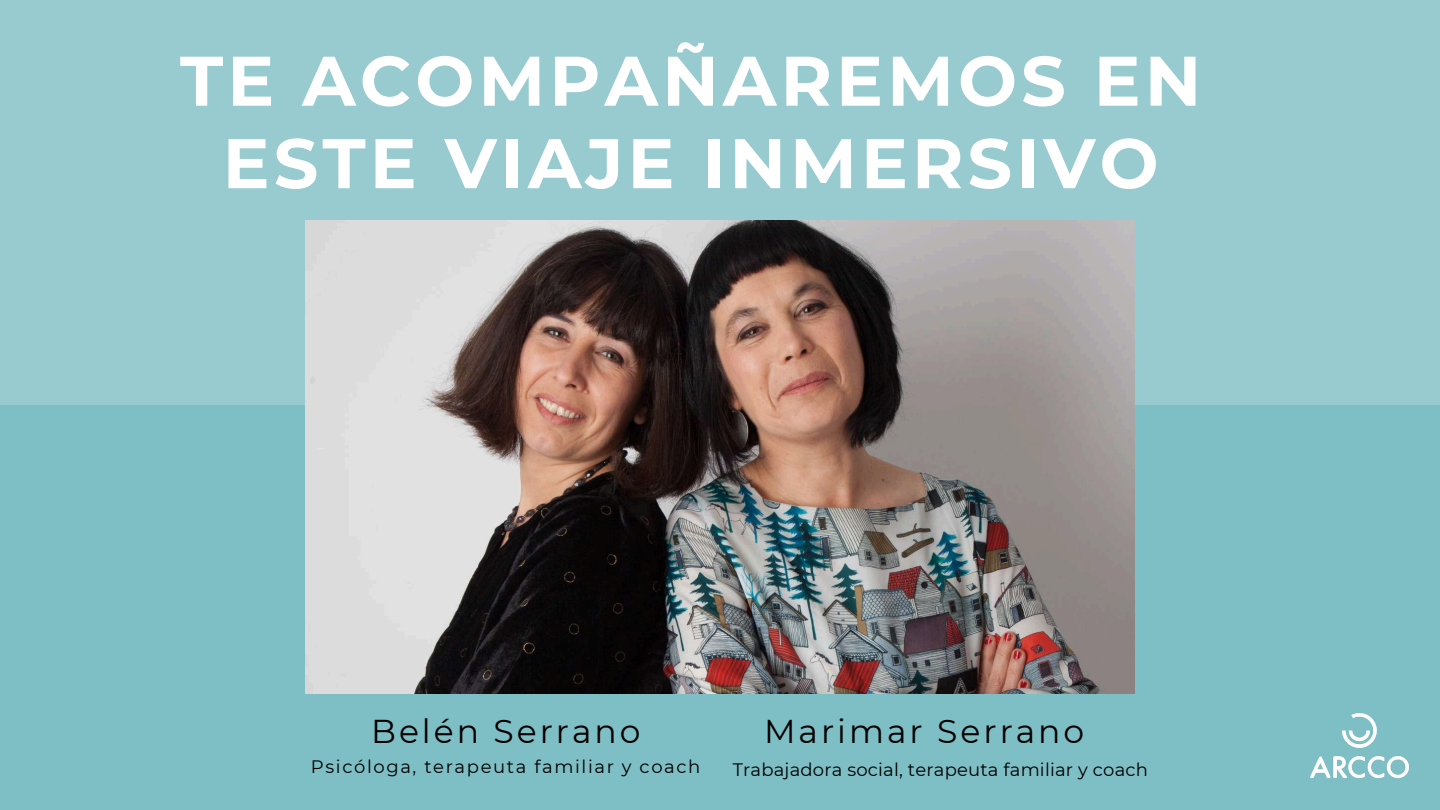
<style>
.page{position:relative;width:1440px;height:810px;background:#7ebec5}
.page>*{position:absolute;margin:0;border:0;box-sizing:border-box;transform-origin:0 0}
.t1{font:700 70px/82.5px "Montserrat";letter-spacing:.06em;color:#fff;text-align:center}
.t2{font:33px "Montserrat";letter-spacing:.09em;color:#000}
.t3{font:18px "Montserrat";letter-spacing:.01em;color:#000}
.t4{font:18px "Montserrat";letter-spacing:.09em;color:#000}
</style>
<div class="page">
<div style="left:0;top:0;width:1440px;height:405px;background:#97cbd0"></div>
<img style="left:306px;top:220px;width:829px;height:473px">
<img style="left:1310px;top:713px;width:99px;height:66px">
<h1 class="t1" style="left:180px;top:39px;width:1023px">TE ACOMPAÑAREMOS EN<br>ESTE VIAJE INMERSIVO</h1>
<h2 class="t2" style="left:371px;top:711px;width:271px">Belén Serrano</h2>
<p class="t4" style="left:311px;top:755px;width:391px">Psicóloga, terapeuta familiar y coach</p>
<h2 class="t2" style="left:764px;top:711px;width:322px">Marimar Serrano</h2>
<p class="t3" style="left:733px;top:758px;width:417px">Trabajadora social, terapeuta familiar y coach</p>
</div>
